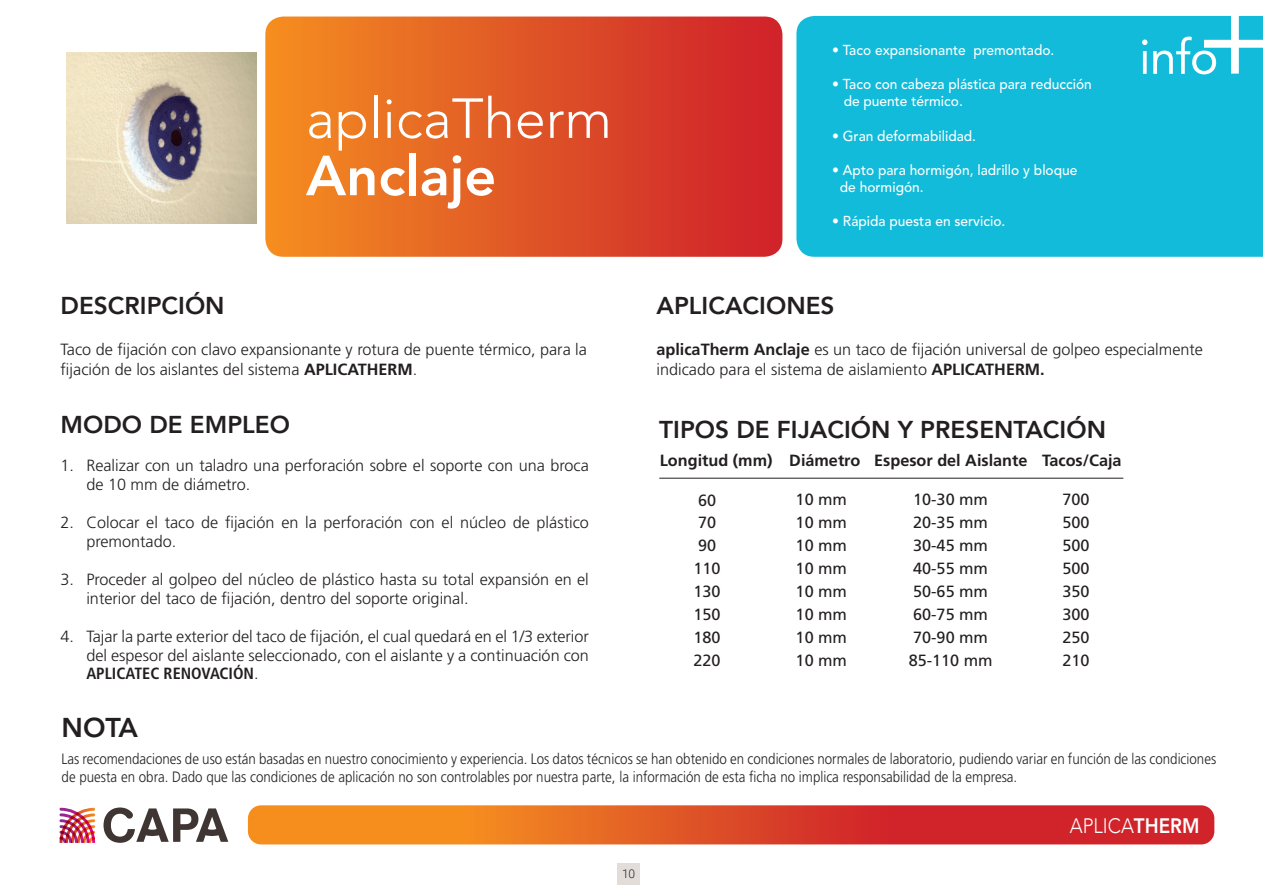
<style>
.page{position:relative;width:1263px;height:893px;background:#fff}
.page>*{position:absolute;margin:0;border:0;box-sizing:border-box;transform-origin:0 0}
.t1{font:300 55.8px "Avenir LT Std";color:#fff}
.t2{font:800 55.8px "Avenir";color:#fff}
.t3{font:800 27px "Avenir LT Std";color:#231f20}
.t4{font:800 24.3px "Avenir";color:#231f20}
.t5{font:300 20.85px "Avenir";color:#fff;scale:.9 1}
.t6{font:300 16.2px/18.9px "Frutiger LT Std";color:#231f20}
.t7{font:16.2px/23px "Frutiger LT Std";color:#231f20}
.t8{font:700 16.2px "Frutiger LT Std";color:#231f20}
.t9{font:300 15px/18px "Frutiger LT Std";color:#231f20;scale:.89 1}
.t10{font:500 14.25px/17.2px "Avenir LT Std";color:#fff;scale:.96 1}
.t11{font:300 12px "Roboto";color:#231f20}
.s1{font-weight:700}
.s2{font-weight:700;font-stretch:condensed}
.s3{font-weight:800}
</style>
<div class="page">
<div style="left:617px;top:863px;width:23px;height:21px;background:#e3ddda"></div>
<svg style="left:265px;top:17px;width:517px;height:240px;background:#e05726"></svg>
<div style="left:796px;top:16px;width:467px;height:241px;background:#12bbd9"></div>
<svg style="left:1142px;top:15px;width:121px;height:59px"></svg>
<img style="left:66px;top:52px;width:191px;height:171px">
<hr style="left:659px;top:478px;width:464px;height:1px;background:#231f20">
<svg style="left:248px;top:805px;width:966px;height:39px;background:#e05428"></svg>
<svg style="left:104px;top:807px;width:124px;height:36px"></svg>
<svg style="left:60px;top:808px;width:35px;height:35px"></svg>
<h1 class="t1" style="left:306px;top:86px;width:308px">aplicaTherm</h1>
<h1 class="t2" style="left:306px;top:132px;width:192px">Anclaje</h1>
<h3 class="t4" style="left:61px;top:287px;width:166px">DESCRIPCIÓN</h3>
<p class="t6" style="left:61px;top:339px;width:528px;line-height:20.2px">Taco de fijación con clavo expansionante y rotura de puente térmico, para la fijación de los aislantes del sistema <span class="s1">APLICATHERM</span>.</p>
<h3 class="t4" style="left:61px;top:406px;width:231px">MODO DE EMPLEO</h3>
<p class="t6" style="left:86px;top:456px;width:504px;text-indent:-26px">1. Realizar con un taladro una perforación sobre el soporte con una broca de 10 mm de diámetro.</p>
<p class="t6" style="left:86px;top:513px;width:504px;text-indent:-26px">2. Colocar el taco de fijación en la perforación con el núcleo de plástico premontado.</p>
<p class="t6" style="left:86px;top:570px;width:504px;text-indent:-26px">3. Proceder al golpeo del núcleo de plástico hasta su total expansión en el interior del taco de fijación, dentro del soporte original.</p>
<p class="t6" style="left:86px;top:627px;width:504px;text-align:justify;text-indent:-26px">4. Tajar la parte exterior del taco de fijación, el cual quedará en el 1/3 exterior del espesor del aislante seleccionado, con el aislante y a continuación con <span class="s2">APLICATEC RENOVACIÓN</span>.</p>
<p class="t10" style="left:832px;top:41px;width:233px">• Taco expansionante premontado.</p>
<p class="t10" style="left:844px;top:76px;width:260px;text-indent:-11px">• Taco con cabeza plástica para reducción de puente térmico.</p>
<p class="t10" style="left:832px;top:127px;width:151px">• Gran deformabilidad.</p>
<p class="t10" style="left:840px;top:162px;width:249px;text-indent:-8px">• Apto para hormigón, ladrillo y bloque de hormigón.</p>
<p class="t10" style="left:832px;top:213px;width:182px">• Rápida puesta en servicio.</p>
<h3 class="t4" style="left:656px;top:287px;width:180px">APLICACIONES</h3>
<p class="t6" style="left:656px;top:339px;width:548px;line-height:20.2px"><span class="s1">aplicaTherm Anclaje</span> es un taco de fijación universal de golpeo especialmente indicado para el sistema de aislamiento <span class="s1">APLICATHERM.</span></p>
<h3 class="t4" style="left:659px;top:410px;width:448px">TIPOS DE FIJACIÓN Y PRESENTACIÓN</h3>
<p class="t8" style="left:789px;top:451px;width:334px">Diámetro Espesor del Aislante Tacos/Caja</p>
<p class="t8" style="left:660px;top:451px;width:114px">Longitud (mm)</p>
<p class="t7" style="left:693px;top:488px;width:29px">60<br>70<br>90<br>110<br>130<br>150<br>180<br>220</p>
<p class="t7" style="left:796px;top:488px;width:53px;text-align:justify">10 mm 10 mm 10 mm 10 mm 10 mm 10 mm 10 mm 10 mm</p>
<p class="t7" style="left:909px;top:488px;width:85px">10-30 mm<br>20-35 mm<br>30-45 mm<br>40-55 mm<br>50-65 mm<br>60-75 mm<br>70-90 mm<br>85-110 mm</p>
<p class="t7" style="left:1062px;top:488px;width:29px;text-align:justify">700<br>500<br>500<br>500<br>350<br>300<br>250<br>210</p>
<h2 class="t3" style="left:62px;top:711px;width:78px">NOTA</h2>
<p class="t9" style="left:62px;top:750px;width:1299px">Las recomendaciones de uso están basadas en nuestro conocimiento y experiencia. Los datos técnicos se han obtenido en condiciones normales de laboratorio, pudiendo variar en función de las condiciones de puesta en obra. Dado que las condiciones de aplicación no son controlables por nuestra parte, la información de esta ficha no implica responsabilidad de la empresa.</p>
<p class="t5" style="left:1070px;top:813px;width:146px">APLICA<span class="s3">THERM</span></p>
<p class="t11" style="left:622px;top:865px;width:15px">10</p>
</div>
